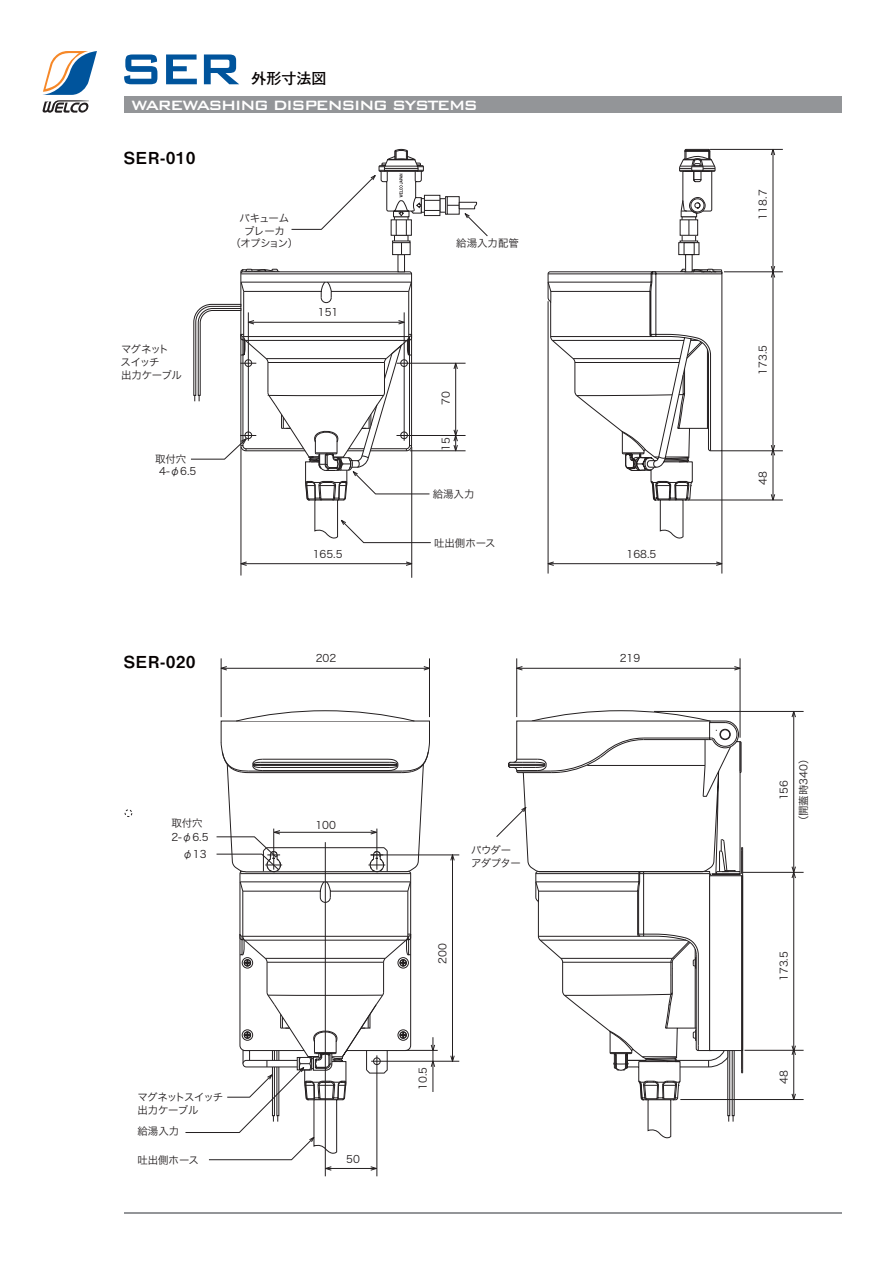
<style>
.page{position:relative;width:893px;height:1263px;background:#fff}
.page>*{position:absolute;margin:0;border:0;box-sizing:border-box;transform-origin:0 0}
.t1{font:500 57.75px "Bank Gothic BT";color:#00549c}
.t2{font:500 18px "Bank Gothic BT";letter-spacing:-.1em;color:#fff}
.t3{font:16.5px "Midashi Go Pro MB31 90 pv RKSJ H";letter-spacing:.05em;color:#050100}
.t4{font:15px "Futo Go B101 Pro Bold 90 pv RKSJ H";color:#050100}
.t5{font:10.5px/17.2px "Hira Kaku Pro W3 90 pv RKSJ H";color:#231f20;text-align:right}
.t6{font:10.5px/12.6px "Hira Kaku Pro W3 90 pv RKSJ H";letter-spacing:-.07em;color:#231f20;text-align:center}
.t7{font:10.5px/12.6px "Hira Kaku Pro W3 90 pv RKSJ H";letter-spacing:-.06em;color:#231f20}
.t8{font:10.5px/12.6px "Hira Kaku Pro W3 90 pv RKSJ H";letter-spacing:-.08em;color:#231f20}
.t9{font:10.5px/12.6px "Hira Kaku Pro W3 90 pv RKSJ H";letter-spacing:-.05em;color:#231f20}
</style>
<div class="page">
<svg style="left:42px;top:51px;width:55px;height:62px"></svg>
<div style="left:124px;top:96px;width:717px;height:17px;background:#939598"></div>
<hr style="left:124px;top:1212px;width:717px;height:2px;background:#939598">
<hr style="left:724px;top:271px;width:59px;height:1px;background:#231f20">
<hr style="left:722px;top:450px;width:61px;height:1px;background:#231f20">
<hr style="left:710px;top:149px;width:73px;height:1px;background:#231f20">
<hr style="left:688px;top:500px;width:95px;height:1px;background:#231f20">
<hr style="left:241px;top:447px;width:1px;height:128px;background:#231f20">
<hr style="left:411px;top:447px;width:1px;height:131px;background:#231f20">
<hr style="left:241px;top:563px;width:171px;height:1px;background:#231f20">
<svg style="left:240px;top:561px;width:7px;height:5px"></svg>
<svg style="left:405px;top:561px;width:8px;height:5px"></svg>
<svg style="left:191px;top:148px;width:297px;height:395px"></svg>
<hr style="left:680px;top:1099px;width:124px;height:1px;background:#231f20">
<hr style="left:793px;top:1049px;width:1px;height:50px;background:#231f20">
<svg style="left:791px;top:1093px;width:5px;height:6px"></svg>
<svg style="left:517px;top:148px;width:257px;height:726px"></svg>
<hr style="left:221px;top:658px;width:1px;height:59px;background:#231f20">
<hr style="left:429px;top:658px;width:1px;height:59px;background:#231f20">
<hr style="left:221px;top:668px;width:208px;height:1px;background:#231f20">
<svg style="left:220px;top:666px;width:8px;height:5px"></svg>
<svg style="left:423px;top:666px;width:6px;height:5px"></svg>
<hr style="left:516px;top:658px;width:1px;height:59px;background:#231f20">
<hr style="left:740px;top:658px;width:1px;height:80px;background:#231f20">
<hr style="left:517px;top:668px;width:223px;height:1px;background:#231f20">
<svg style="left:516px;top:666px;width:7px;height:5px"></svg>
<svg style="left:734px;top:666px;width:8px;height:5px"></svg>
<hr style="left:654px;top:711px;width:150px;height:1px;background:#231f20">
<hr style="left:743px;top:872px;width:61px;height:1px;background:#231f20">
<hr style="left:793px;top:711px;width:1px;height:161px;background:#231f20">
<svg style="left:791px;top:710px;width:5px;height:8px"></svg>
<hr style="left:744px;top:1050px;width:60px;height:1px;background:#231f20">
<hr style="left:793px;top:872px;width:1px;height:179px;background:#231f20">
<svg style="left:791px;top:866px;width:5px;height:13px"></svg>
<svg style="left:791px;top:1045px;width:5px;height:10px"></svg>
<hr style="left:452px;top:855px;width:1px;height:206px;background:#231f20">
<svg style="left:450px;top:854px;width:5px;height:7px"></svg>
<svg style="left:450px;top:1055px;width:5px;height:6px"></svg>
<hr style="left:406px;top:1050px;width:32px;height:1px;background:#231f20">
<hr style="left:371px;top:855px;width:88px;height:1px;background:#231f20">
<hr style="left:371px;top:1061px;width:88px;height:1px;background:#231f20">
<svg style="left:496px;top:710px;width:247px;height:429px"></svg>
<hr style="left:742px;top:875px;width:1px;height:175px;background:#231f20">
<svg style="left:125px;top:710px;width:310px;height:467px"></svg>
<h1 class="t1" style="left:117px;top:31px;width:127px">SER</h1>
<h3 class="t4" style="left:252px;top:73px;width:76px">外形寸法図</h3>
<h2 class="t2" style="left:131px;top:93px;width:349px">WAREWASHING DISPENSING SYSTEMS</h2>
<h3 class="t3" style="left:124px;top:151px;width:73px">SER-010</h3>
<p class="t6" style="left:230px;top:213px;width:69px">バキューム<br>ブレーカ<br>（オプション）</p>
<p class="t5" style="left:318px;top:305px;width:22px">151</p>
<p class="t5" style="left:456px;top:236px;width:64px">給湯入力配管</p>
<p class="t5" style="left:756px;top:220px;width:31px;rotate:-90deg">118.7</p>
<p class="t7" style="left:121px;top:345px;width:63px">マグネット<br>スイッチ<br>出力ケーブル</p>
<p class="t5" style="left:756px;top:375px;width:31px;rotate:-90deg">173.5</p>
<p class="t5" style="left:155px;top:452px;width:43px">取付穴　</p>
<p class="t5" style="left:159px;top:464px;width:39px">4-φ6.5</p>
<p class="t5" style="left:313px;top:547px;width:31px">165.5</p>
<p class="t5" style="left:438px;top:405px;width:15px;rotate:-90deg">70</p>
<p class="t5" style="left:438px;top:451px;width:15px;rotate:-90deg">15</p>
<p class="t5" style="left:433px;top:487px;width:43px">給湯入力</p>
<p class="t5" style="left:434px;top:536px;width:63px">吐出側ホース</p>
<p class="t5" style="left:627px;top:547px;width:31px">168.5</p>
<p class="t5" style="left:756px;top:484px;width:15px;rotate:-90deg">48</p>
<h3 class="t3" style="left:124px;top:655px;width:73px">SER-020</h3>
<p class="t5" style="left:171px;top:816px;width:43px">取付穴　</p>
<p class="t5" style="left:171px;top:830px;width:39px">2-φ6.5 φ13</p>
<p class="t8" style="left:137px;top:1092px;width:87px">マグネットスイッチ出力ケーブル</p>
<p class="t5" style="left:137px;top:1124px;width:43px">給湯入力</p>
<p class="t5" style="left:137px;top:1153px;width:63px">吐出側ホース</p>
<p class="t5" style="left:316px;top:651px;width:22px">202</p>
<p class="t5" style="left:315px;top:817px;width:22px">100</p>
<p class="t5" style="left:346px;top:1151px;width:15px">50</p>
<p class="t9" style="left:471px;top:845px;width:51px">パウダーアダプター</p>
<p class="t5" style="left:435px;top:963px;width:22px;rotate:-90deg">200</p>
<p class="t5" style="left:416px;top:1090px;width:25px;rotate:-90deg">10.5</p>
<p class="t5" style="left:620px;top:651px;width:22px">219</p>
<p class="t5" style="left:775px;top:826px;width:74px;line-height:19.8px;text-align:center;rotate:-90deg">156<br>（開蓋時340）</p>
<p class="t5" style="left:777px;top:981px;width:31px;rotate:-90deg">173.5</p>
<p class="t5" style="left:777px;top:1084px;width:15px;rotate:-90deg">48</p>
</div>
